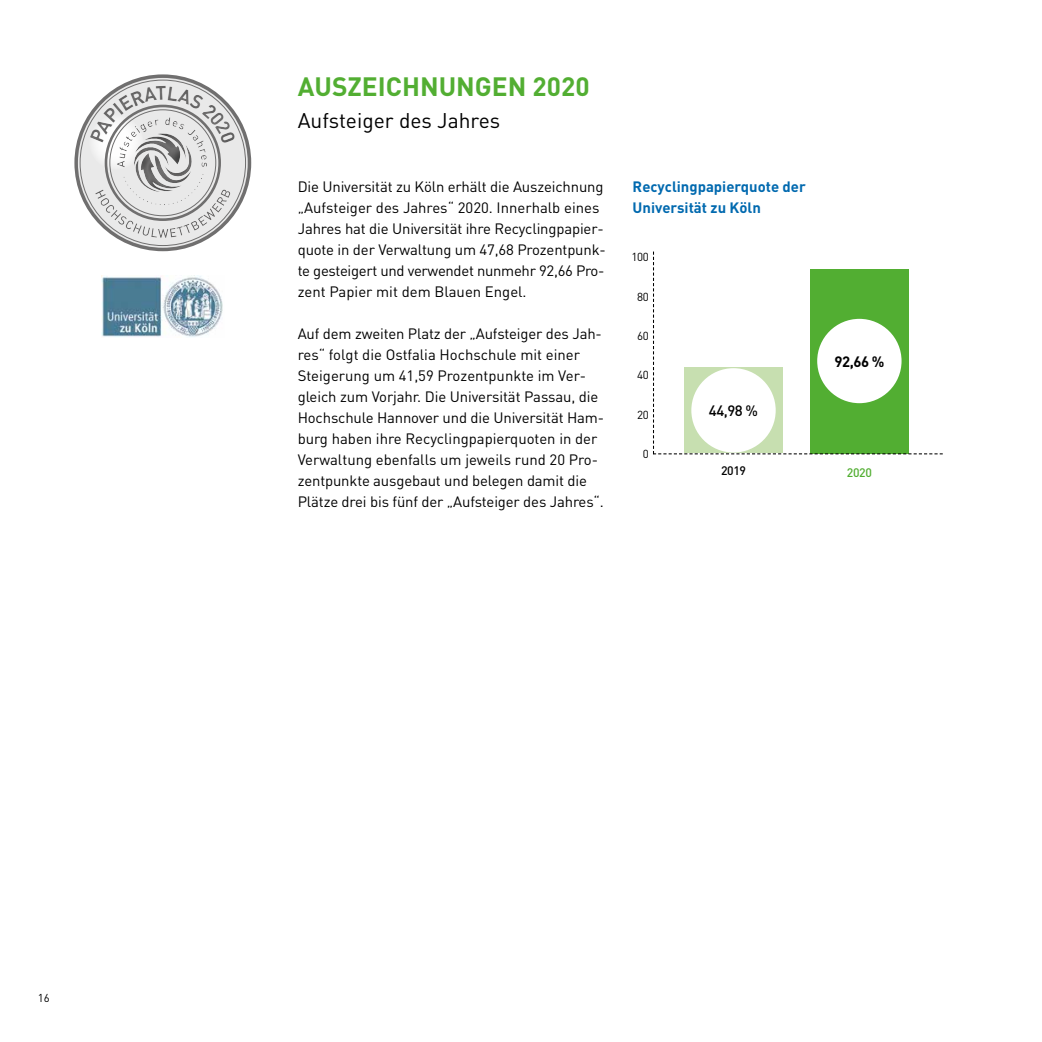
<style>
.page{position:relative;width:1042px;height:1042px;background:#fff}
.page>*{position:absolute;margin:0;border:0;box-sizing:border-box;transform-origin:0 0}
.t1{font:700 26.25px "DIN";color:#52ae32}
.t2{font:21px "DIN";color:#000}
.t3{font:14.88px/21px "DIN";letter-spacing:-.01em;color:#000}
.t4{font:700 14.88px/21px "DIN";color:#0069af}
.t5{font:700 14.88px "DIN";color:#000}
.t6{font:500 14.88px "DIN";color:#000}
.t7{font:500 12.25px "DIN";color:#000}
.t8{font:500 12.25px "DIN";color:#52ae32}
.t9{font:11.55px "DIN";letter-spacing:-.03em;color:#000}
.t10{font:11.38px "DIN";color:#000}
</style>
<div class="page">
<img style="left:102px;top:275px;width:121px;height:62px">
<svg style="left:76px;top:76px;width:173px;height:173px"></svg>
<div style="left:74px;top:75px;width:178px;height:90px;background:#000;opacity:.5"></div>
<svg style="left:653px;top:252px;width:290px;height:202px"></svg>
<div style="left:817px;top:319px;width:84px;height:84px;background:#fff;border-radius:50%"></div>
<div style="left:691px;top:368px;width:85px;height:84px;background:#fff;border-radius:50%"></div>
<svg style="left:90px;top:86px;width:146px;height:152px;background:#d4d4d4"></svg>
<p class="t10" style="left:38px;top:990px;width:13px">16</p>
<h1 class="t1" style="left:298px;top:70px;width:293px">AUSZEICHNUNGEN 2020</h1>
<h2 class="t2" style="left:298px;top:107px;width:204px">Aufsteiger des Jahres</h2>
<p class="t3" style="left:298px;top:175px;width:310px">Die Universität zu Köln erhält die Auszeichnung „Aufsteiger des Jahres“ 2020. Innerhalb eines Jahres hat die Universität ihre Recyclingpapier&shy;quote in der Verwaltung um 47,68 Prozentpunk&shy;te gesteigert und verwendet nunmehr 92,66 Pro&shy;zent Papier mit dem Blauen Engel.</p>
<p class="t3" style="left:298px;top:322px;width:308px">Auf dem zweiten Platz der „Aufsteiger des Jah&shy;res“ folgt die Ostfalia Hochschule mit einer Steigerung um 41,59 Prozentpunkte im Ver&shy;gleich zum Vorjahr. Die Universität Passau, die Hochschule Hannover und die Universität Ham&shy;burg haben ihre Recyclingpapierquoten in der Verwaltung ebenfalls um jeweils rund 20 Pro&shy;zentpunkte ausgebaut und belegen damit die Plätze drei bis fünf der „Aufsteiger des Jahres“.</p>
<p class="t4" style="left:632px;top:175px;width:175px">Recyclingpapierquote der<br>Universität zu Köln</p>
<p class="t9" style="left:631px;top:250px;width:19px">100</p>
<p class="t9" style="left:637px;top:289px;width:13px">80</p>
<p class="t9" style="left:637px;top:328px;width:13px">60</p>
<p class="t9" style="left:637px;top:368px;width:13px">40</p>
<p class="t9" style="left:637px;top:407px;width:13px">20</p>
<p class="t9" style="left:643px;top:446px;width:8px">0</p>
<p class="t6" style="left:709px;top:401px;width:51px">44,98 %</p>
<p class="t5" style="left:834px;top:352px;width:51px">92,66 %</p>
<p class="t7" style="left:721px;top:463px;width:27px">2019</p>
<p class="t8" style="left:847px;top:464px;width:27px">2020</p>
</div>
